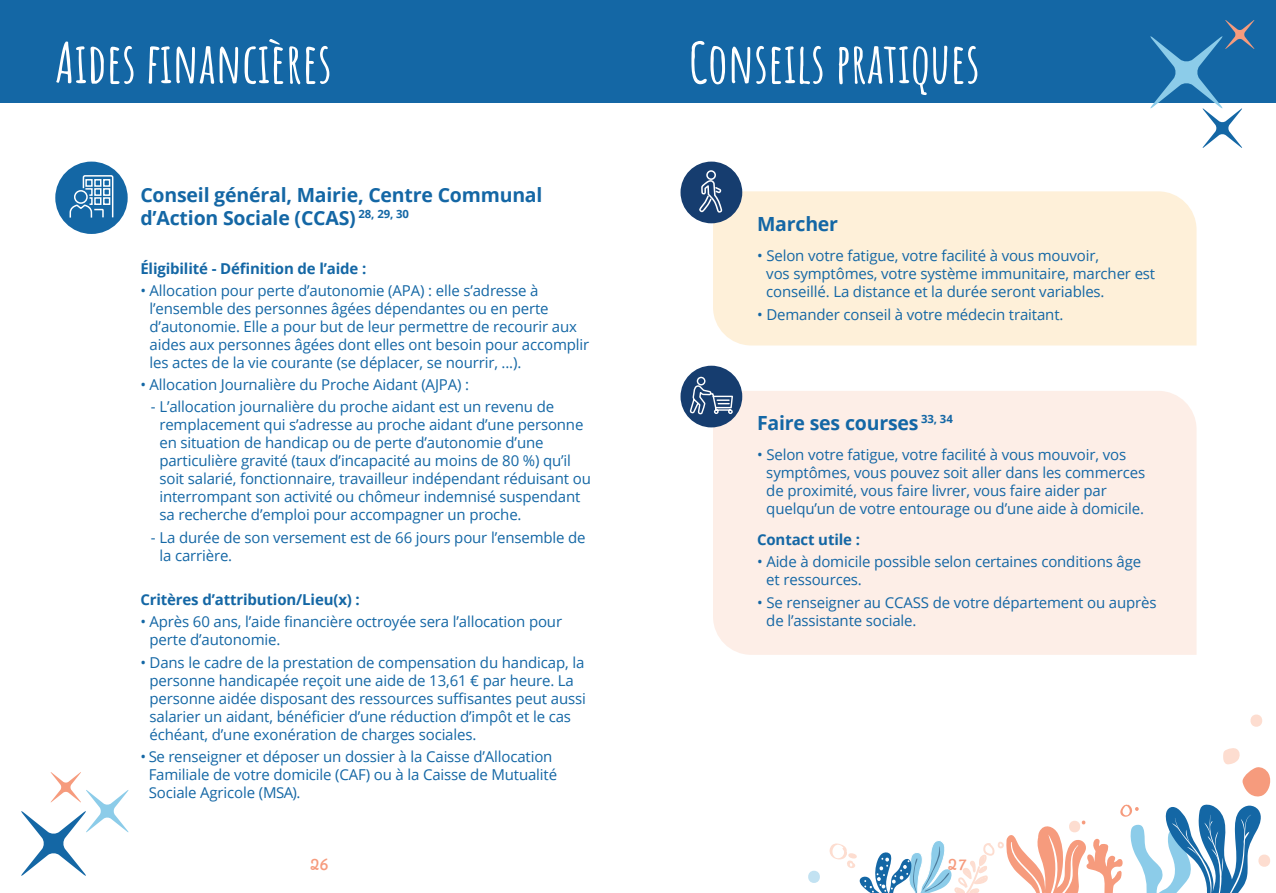
<style>
.page{position:relative;width:1276px;height:893px;background:#fff}
.page>*{position:absolute;margin:0;border:0;box-sizing:border-box;transform-origin:0 0}
.t1{font:700 55.5px "Amatic SC";color:#fff}
.t2{font:22.5px "Pacifico";color:#f69b7d}
.t3{font:700 19.5px/22.5px "Open Sans";letter-spacing:-.01em;color:#1467a5}
.t4{font:15px/18px "Open Sans";letter-spacing:-.01em;color:#1467a5}
.t5{font:700 15px "Open Sans";letter-spacing:-.01em;color:#1467a5}
</style>
<div class="page">
<div style="left:0;top:0;width:1276px;height:103px;background:#1467a5"></div>
<svg style="left:1223px;top:748px;width:47px;height:49px"></svg>
<svg style="left:1250px;top:714px;width:12px;height:13px"></svg>
<svg style="left:808px;top:871px;width:12px;height:12px"></svg>
<svg style="left:829px;top:804px;width:441px;height:89px"></svg>
<div style="left:713px;top:191px;width:483px;height:154px;background:#fef0d9"></div>
<div style="left:713px;top:391px;width:483px;height:264px;background:#fdeee7"></div>
<div style="left:680px;top:162px;width:62px;height:61px;background:#163d6f;border-radius:50%"></div>
<svg style="left:699px;top:170px;width:23px;height:43px"></svg>
<div style="left:680px;top:366px;width:62px;height:61px;background:#163d6f;border-radius:50%"></div>
<svg style="left:689px;top:376px;width:45px;height:53px"></svg>
<div style="left:55px;top:162px;width:73px;height:72px;background:#1467a5;border-radius:50%"></div>
<svg style="left:69px;top:175px;width:45px;height:59px"></svg>
<svg style="left:21px;top:772px;width:108px;height:104px"></svg>
<svg style="left:1150px;top:20px;width:104px;height:128px"></svg>
<p class="t1" style="left:55px;top:20px;width:278px">Aides financières</p>
<p class="t1" style="left:689px;top:20px;width:292px">Conseils pratiques</p>
<p class="t3" style="left:140px;top:183px;width:404px">Conseil général, Mairie, Centre Communal d’Action Sociale (CCAS) <sup>28,</sup> <sup>29,</sup> <sup>30</sup></p>
<p class="t5" style="left:140px;top:257px;width:227px">Éligibilité - Définition de l’aide :</p>
<p class="t4" style="left:150px;top:281px;width:441px;text-indent:-9px">• Allocation pour perte d’autonomie (APA) : elle s’adresse à l’ensemble des personnes âgées dépendantes ou en perte d’autonomie. Elle a pour but de leur permettre de recourir aux aides aux personnes âgées dont elles ont besoin pour accomplir les actes de la vie courante (se déplacer, se nourrir, ...).</p>
<p class="t4" style="left:140px;top:375px;width:330px">• Allocation Journalière du Proche Aidant (AJPA) :</p>
<p class="t4" style="left:159px;top:397px;width:433px;text-indent:-8px">- L’allocation journalière du proche aidant est un revenu de remplacement qui s’adresse au proche aidant d’une personne en situation de handicap ou de perte d’autonomie d’une particulière gravité (taux d’incapacité au moins de 80 %) qu’il soit salarié, fonctionnaire, travailleur indépendant réduisant ou interrompant son activité ou chômeur indemnisé suspendant sa recherche d’emploi pour accompagner un proche.</p>
<p class="t4" style="left:159px;top:528px;width:428px;text-indent:-8px">- La durée de son versement est de 66 jours pour l’ensemble de la carrière.</p>
<p class="t5" style="left:140px;top:589px;width:221px">Critères d’attribution/Lieu(x) :</p>
<p class="t4" style="left:150px;top:612px;width:414px;text-indent:-9px">• Après 60 ans, l’aide financière octroyée sera l’allocation pour perte d’autonomie.</p>
<p class="t4" style="left:150px;top:653px;width:438px;text-indent:-9px">• Dans le cadre de la prestation de compensation du handicap, la personne handicapée reçoit une aide de 13,61 € par heure. La personne aidée disposant des ressources suffisantes peut aussi salarier un aidant, bénéficier d’une réduction d’impôt et le cas échéant, d’une exonération de charges sociales.</p>
<p class="t4" style="left:149px;top:747px;width:410px;text-indent:-8px">• Se renseigner et déposer un dossier à la Caisse d’Allocation<br>Familiale de votre domicile (CAF) ou à la Caisse de Mutualité<br>Sociale Agricole (MSA).</p>
<p class="t3" style="left:757px;top:212px;width:83px">Marcher</p>
<p class="t4" style="left:766px;top:247px;width:390px;text-indent:-9px">• Selon votre fatigue, votre facilité à vous mouvoir,<br>vos symptômes, votre système immunitaire, marcher est conseillé. La distance et la durée seront variables.</p>
<p class="t4" style="left:757px;top:305px;width:308px">• Demander conseil à votre médecin traitant.</p>
<p class="t3" style="left:757px;top:411px;width:197px">Faire ses courses <sup>33,</sup> <sup>34</sup></p>
<p class="t4" style="left:766px;top:446px;width:380px;text-indent:-9px">• Selon votre fatigue, votre facilité à vous mouvoir, vos symptômes, vous pouvez soit aller dans les commerces de proximité, vous faire livrer, vous faire aider par quelqu’un de votre entourage ou d’une aide à domicile.</p>
<p class="t5" style="left:757px;top:529px;width:104px">Contact utile :</p>
<p class="t4" style="left:766px;top:553px;width:376px;text-indent:-9px">• Aide à domicile possible selon certaines conditions âge et ressources.</p>
<p class="t4" style="left:766px;top:593px;width:392px;text-indent:-9px">• Se renseigner au CCASS de votre département ou auprès de l’assistante sociale.</p>
<h2 class="t2" style="left:310px;top:849px;width:20px">26</h2>
<h2 class="t2" style="left:947px;top:849px;width:20px">27</h2>
</div>
